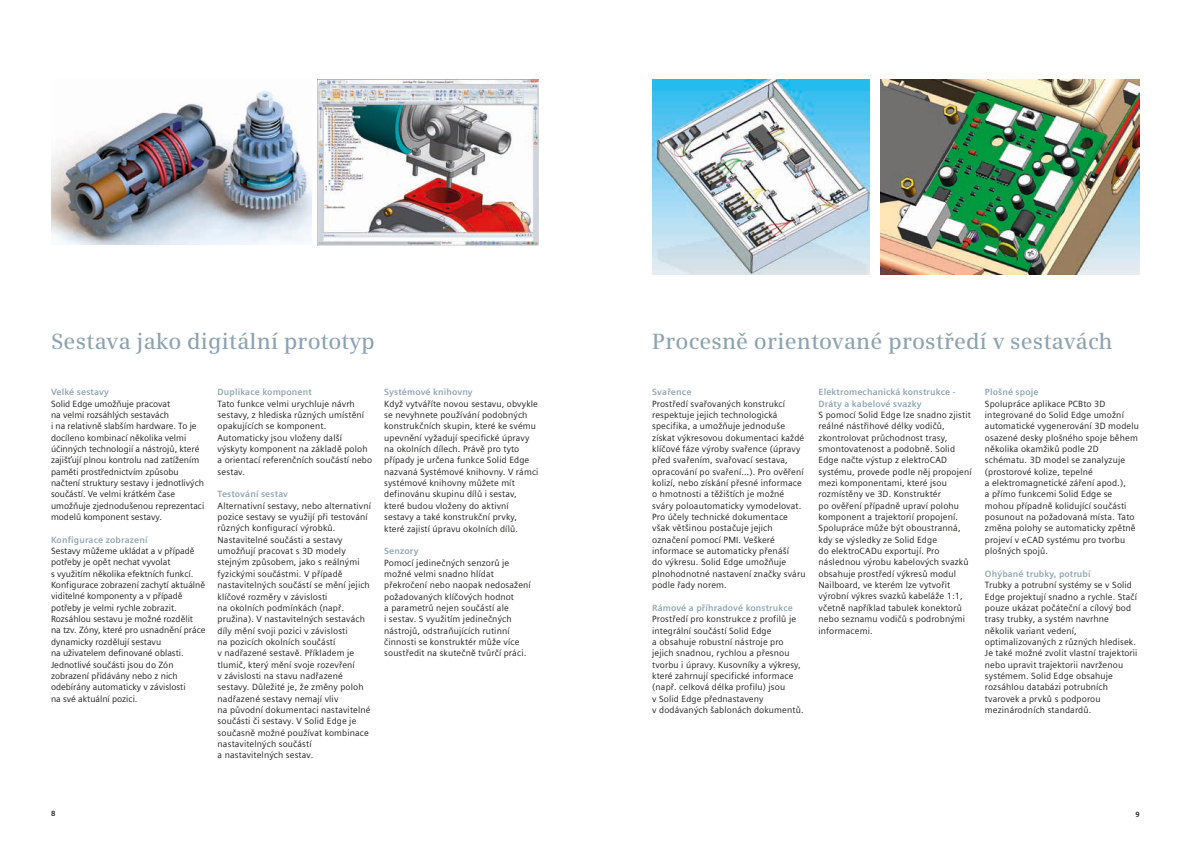
<style>
.page{position:relative;width:1191px;height:842px;background:#fff}
.page>*{position:absolute;margin:0;border:0;box-sizing:border-box;transform-origin:0 0}
.t1{font:600 22px "Siemens Serif";letter-spacing:.005em;color:#8da3b0}
.t2{font:9px/11.3px "Siemens Sans";letter-spacing:.015em;color:#1d1d1b}
.t3{font:700 9px/11.3px "Siemens Sans";letter-spacing:.015em;color:#8da3b0}
.t4{font:700 7.5px "Siemens Sans";color:#1d1d1b}
</style>
<div class="page">
<img style="left:317px;top:79px;width:222px;height:166px">
<img style="left:51px;top:90px;width:260px;height:154px">
<img style="left:652px;top:79px;width:217px;height:195px">
<img style="left:881px;top:79px;width:259px;height:195px">
<h1 class="t1" style="left:51px;top:328px;width:325px">Sestava jako digitální prototyp</h1>
<p class="t3" style="left:51px;top:387px;width:59px">Velké sestavy</p>
<p class="t2" style="left:51px;top:398px;width:155px">Solid Edge umožňuje pracovat<br>na velmi rozsáhlých sestavách<br>i na relativně slabším hardware. To je docíleno kombinací několika velmi účinných technologií a nástrojů, které zajišťují plnou kontrolu nad zatížením paměti prostřednictvím způsobu načtení struktury sestavy i jednotlivých součástí. Ve velmi krátkém čase umožňuje zjednodušenou reprezentaci modelů komponent sestavy.</p>
<p class="t3" style="left:51px;top:534px;width:98px">Konfigurace zobrazení</p>
<p class="t2" style="left:51px;top:545px;width:156px">Sestavy můžeme ukládat a v případě potřeby je opět nechat vyvolat<br>s využitím několika efektních funkcí.<br>Konfigurace zobrazení zachytí aktuálně viditelné komponenty a v případě potřeby je velmi rychle zobrazit.<br>Rozsáhlou sestavu je možné rozdělit<br>na tzv. Zóny, které pro usnadnění práce dynamicky rozdělují sestavu<br>na uživatelem definované oblasti.<br>Jednotlivé součásti jsou do Zón zobrazení přidávány nebo z nich odebírány automaticky v závislosti<br>na své aktuální pozici.</p>
<p class="t3" style="left:218px;top:387px;width:96px">Duplikace komponent</p>
<p class="t2" style="left:218px;top:398px;width:156px">Tato funkce velmi urychluje návrh sestavy, z hlediska různých umístění opakujících se komponent.<br>Automaticky jsou vloženy další výskyty komponent na základě poloh a orientací referenčních součástí nebo sestav.</p>
<p class="t3" style="left:218px;top:489px;width:72px">Testování sestav</p>
<p class="t2" style="left:218px;top:500px;width:155px">Alternativní sestavy, nebo alternativní pozice sestavy se využijí při testování různých konfigurací výrobků.<br>Nastavitelné součásti a sestavy umožňují pracovat s 3D modely stejným způsobem, jako s reálnými fyzickými součástmi. V případě nastavitelných součástí se mění jejich klíčové rozměry v závislosti<br>na okolních podmínkách (např. pružina). V nastavitelných sestavách díly mění svoji pozici v závislosti<br>na pozicích okolních součástí<br>v nadřazené sestavě. Příkladem je tlumič, který mění svoje rozevření<br>v závislosti na stavu nadřazené sestavy. Důležité je, že změny poloh nadřazené sestavy nemají vliv<br>na původní dokumentaci nastavitelné součásti či sestavy. V Solid Edge je současně možné používat kombinace nastavitelných součástí<br>a nastavitelných sestav.</p>
<p class="t3" style="left:384px;top:387px;width:90px">Systémové knihovny</p>
<p class="t2" style="left:384px;top:398px;width:156px">Když vytváříte novou sestavu, obvykle se nevyhnete používání podobných konstrukčních skupin, které ke svému upevnění vyžadují specifické úpravy na okolních dílech. Právě pro tyto případy je určena funkce Solid Edge nazvaná Systémové knihovny. V rámci systémové knihovny můžete mít definovánu skupinu dílů i sestav, které budou vloženy do aktivní sestavy a také konstrukční prvky, které zajistí úpravu okolních dílů.</p>
<p class="t3" style="left:384px;top:545px;width:36px">Senzory</p>
<p class="t2" style="left:384px;top:557px;width:148px">Pomocí jedinečných senzorů je možné velmi snadno hlídat překročení nebo naopak nedosažení požadovaných klíčových hodnot<br>a parametrů nejen součástí ale<br>i sestav. S využitím jedinečných nástrojů, odstraňujících rutinní činnosti se konstruktér může více soustředit na skutečně tvůrčí práci.</p>
<h1 class="t1" style="left:652px;top:328px;width:462px">Procesně orientované prostředí v sestavách</h1>
<p class="t3" style="left:652px;top:387px;width:41px">Svařence</p>
<p class="t2" style="left:652px;top:398px;width:155px">Prostředí svařovaných konstrukcí respektuje jejich technologická specifika, a umožňuje jednoduše získat výkresovou dokumentaci každé klíčové fáze výroby svařence (úpravy před svařením, svařovací sestava, opracování po svaření…). Pro ověření kolizí, nebo získání přesné informace o hmotnosti a těžištích je možné sváry poloautomaticky vymodelovat.<br>Pro účely technické dokumentace však většinou postačuje jejich označení pomocí PMI. Veškeré informace se automaticky přenáší<br>do výkresu. Solid Edge umožňuje plnohodnotné nastavení značky sváru podle řady norem.</p>
<p class="t3" style="left:652px;top:602px;width:142px">Rámové a příhradové konstrukce</p>
<p class="t2" style="left:652px;top:613px;width:153px">Prostředí pro konstrukce z profilů je integrální součástí Solid Edge<br>a obsahuje robustní nástroje pro jejich snadnou, rychlou a přesnou tvorbu i úpravy. Kusovníky a výkresy, které zahrnují specifické informace (např. celková délka profilu) jsou<br>v Solid Edge přednastaveny<br>v dodávaných šablonách dokumentů.</p>
<p class="t3" style="left:818px;top:387px;width:139px">Elektromechanická konstrukce -<br>Dráty a kabelové svazky</p>
<p class="t2" style="left:818px;top:409px;width:155px">S pomocí Solid Edge lze snadno zjistit reálné nástřihové délky vodičů, zkontrolovat průchodnost trasy, smontovatenost a podobně. Solid<br>Edge načte výstup z elektroCAD systému, provede podle něj propojení mezi komponentami, které jsou rozmístěny ve 3D. Konstruktér<br>po ověření případně upraví polohu komponent a trajektorií propojení.<br>Spolupráce může být oboustranná, kdy se výsledky ze Solid Edge<br>do elektroCADu exportují. Pro následnou výrobu kabelových svazků obsahuje prostředí výkresů modul<br>Nailboard, ve kterém lze vytvořit výrobní výkres svazků kabeláže 1:1, včetně například tabulek konektorů nebo seznamu vodičů s podrobnými informacemi.</p>
<p class="t3" style="left:985px;top:387px;width:55px">Plošné spoje</p>
<p class="t2" style="left:985px;top:398px;width:155px">Spolupráce aplikace PCBto 3D integrované do Solid Edge umožní automatické vygenerování 3D modelu osazené desky plošného spoje během několika okamžiků podle 2D schématu. 3D model se zanalyzuje (prostorové kolize, tepelné<br>a elektromagnetické záření apod.),<br>a přímo funkcemi Solid Edge se mohou případně kolidující součásti posunout na požadovaná místa. Tato změna polohy se automaticky zpětně projeví v eCAD systému pro tvorbu plošných spojů.</p>
<p class="t3" style="left:985px;top:568px;width:107px">Ohýbané trubky, potrubí</p>
<p class="t2" style="left:985px;top:579px;width:154px">Trubky a potrubní systémy se v Solid Edge projektují snadno a rychle. Stačí pouze ukázat počáteční a cílový bod trasy trubky, a systém navrhne několik variant vedení, optimalizovaných z různých hledisek.<br>Je také možné zvolit vlastní trajektorii nebo upravit trajektorii navrženou systémem. Solid Edge obsahuje rozsáhlou databázi potrubních tvarovek a prvků s podporou mezinárodních standardů.</p>
<p class="t4" style="left:51px;top:810px;width:6px">8</p>
<p class="t4" style="left:1135px;top:810px;width:6px">9</p>
</div>
